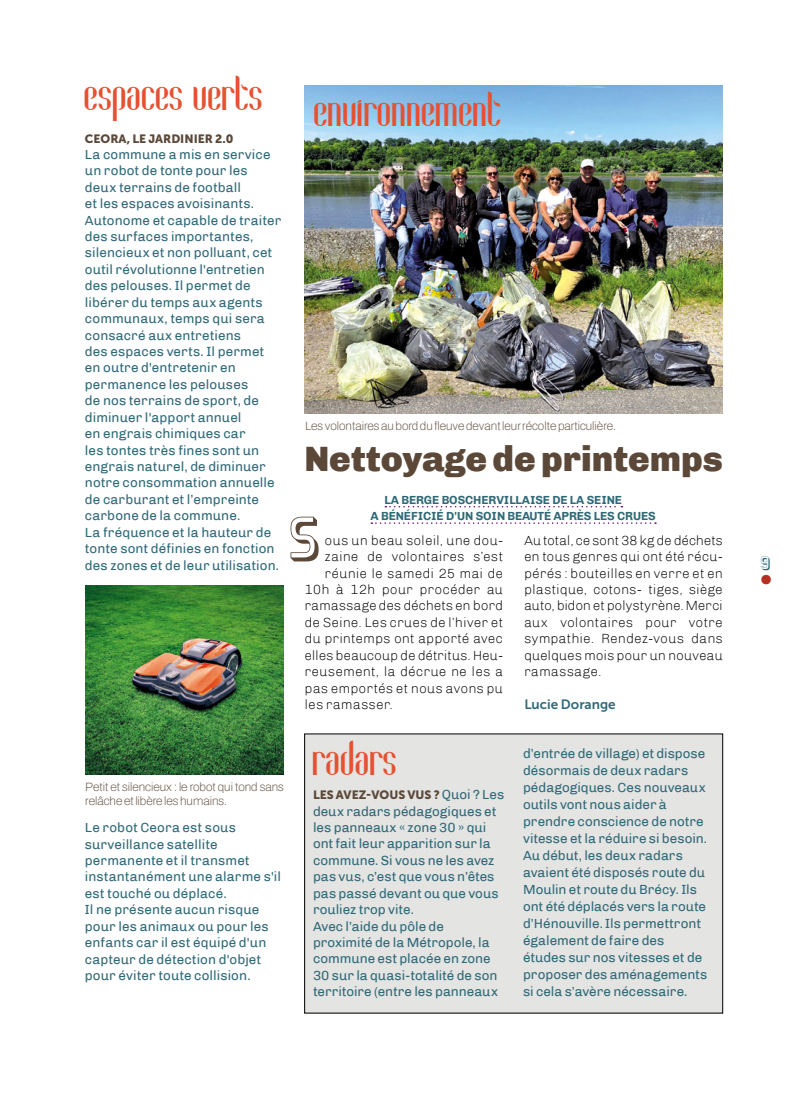
<style>
.page{position:relative;width:808px;height:1106px;background:#fff}
.page>*{position:absolute;margin:0;border:0;box-sizing:border-box;transform-origin:0 0}
.t1{font:67.5px "Forgotten Futurist Shadow";color:#5b4838}
.t2{font:700 39px "Coco";color:#e65131}
.t3{font:900 36px "Chivo";color:#5b4838}
.t4{font:800 30px "Gill Sans MT Pro";color:#b43124}
.t5{font:21px "Forgotten Futurist Shadow";color:#2f6978}
.t6{font:13.5px/16.4px "Chivo";letter-spacing:.005em;color:#2f6978}
.t7{font:300 13.5px/16.4px "Chivo";letter-spacing:.01em;color:#000;text-align:justify}
.t8{font:13.5px "Museo Sans 700";color:#2f6978}
.t9{font:100 12px/13.5px "Archivo";color:#5b4838}
.t10{font:700 12px/16.4px "Chivo";letter-spacing:-.01em;color:#2f6978}
.t11{font:12px "Museo Sans 900";color:#5b4838}
.s1{font-family:"Chivo";font-size:13.5px;color:#2f6978}
</style>
<div class="page">
<img style="left:305px;top:85px;width:418px;height:328px">
<svg style="left:385px;top:506px;width:237px;height:1px"></svg>
<svg style="left:371px;top:522px;width:285px;height:2px"></svg>
<img style="left:85px;top:585px;width:199px;height:189px">
<div style="left:305px;top:734px;width:418px;height:279px;background:#e4e4e2"></div>
<div style="left:304px;top:733px;width:419px;height:280px;border:1px solid #000"></div>
<h2 class="t2" style="left:85px;top:67px;width:180px">espaces verts</h2>
<p class="t11" style="left:85px;top:131px;width:150px">CEORA, LE JARDINIER 2.0</p>
<p class="t6" style="left:85px;top:146px;width:198px">La commune a mis en service un robot de tonte pour les deux terrains de football<br>et les espaces avoisinants.<br>Autonome et capable de traiter des surfaces importantes, silencieux et non polluant, cet outil révolutionne l'entretien des pelouses. Il permet de libérer du temps aux agents communaux, temps qui sera consacré aux entretiens<br>des espaces verts. Il permet en outre d'entretenir en permanence les pelouses<br>de nos terrains de sport, de diminuer l'apport annuel<br>en engrais chimiques car<br>les tontes très fines sont un engrais naturel, de diminuer notre consommation annuelle de carburant et l’empreinte carbone de la commune.<br>La fréquence et la hauteur de tonte sont définies en fonction des zones et de leur utilisation.</p>
<h2 class="t2" style="left:315px;top:83px;width:189px">environnement</h2>
<p class="t9" style="left:305px;top:419px;width:312px">Les volontaires au bord du fleuve devant leur récolte particulière.</p>
<h3 class="t3" style="left:304px;top:437px;width:420px">Nettoyage de printemps</h3>
<p class="t10" style="left:371px;top:491px;width:287px;text-indent:14px">LA BERGE BOSCHERVILLAISE DE LA SEINE<br>A BÉNÉFICIÉ D'UN SOIN BEAUTÉ APRÈS LES CRUES</p>
<h1 class="t1" style="left:288px;top:508px;width:34px">S</h1>
<p class="t7" style="left:325px;top:532px;width:180px">ous un beau soleil, une dou-</p>
<p class="t7" style="left:325px;top:548px;width:180px">zaine de volontaires s’est</p>
<p class="t7" style="left:325px;top:565px;width:180px">réunie le samedi 25 mai de</p>
<p class="t7" style="left:305px;top:581px;width:200px">10h à 12h pour procéder au</p>
<p class="t7" style="left:305px;top:597px;width:200px">ramassage des déchets en bord</p>
<p class="t7" style="left:305px;top:614px;width:200px">de Seine. Les crues de l’hiver et</p>
<p class="t7" style="left:305px;top:630px;width:200px">du printemps ont apporté avec</p>
<p class="t7" style="left:305px;top:647px;width:200px">elles beaucoup de détritus. Heu-</p>
<p class="t7" style="left:305px;top:663px;width:200px">reusement, la décrue ne les a</p>
<p class="t7" style="left:305px;top:680px;width:200px">pas emportés et nous avons pu</p>
<p class="t7" style="left:305px;top:696px;width:90px">les ramasser.</p>
<p class="t7" style="left:524px;top:532px;width:200px">Au total, ce sont 38 kg de déchets en tous genres qui ont été récu&shy;pérés : bouteilles en verre et en plastique, cotons- tiges, siège auto, bidon et polystyrène. Merci aux volontaires pour votre sympathie. Rendez-vous dans quelques mois pour un nouveau ramassage.</p>
<p class="t8" style="left:524px;top:696px;width:93px">Lucie Dorange</p>
<h2 class="t2" style="left:313px;top:731px;width:86px">radars</h2>
<p class="t9" style="left:85px;top:780px;width:200px">Petit et silencieux : le robot qui tond sans relâche et libère les humains.</p>
<p class="t11" style="left:313px;top:788px;width:193px">LES AVEZ-VOUS VUS ? <span class="s1">Quoi ? Les</span></p>
<p class="t6" style="left:313px;top:803px;width:187px">deux radars pédagogiques et les panneaux « zone 30 » qui ont fait leur apparition sur la commune. Si vous ne les avez pas vus, c’est que vous n’êtes pas passé devant ou que vous rouliez trop vite.<br>Avec l’aide du pôle de proximité de la Métropole, la commune est placée en zone<br>30 sur la quasi-totalité de son territoire (entre les panneaux</p>
<p class="t6" style="left:85px;top:819px;width:198px">Le robot Ceora est sous surveillance satellite permanente et il transmet instantanément une alarme s'il est touché ou déplacé.<br>Il ne présente aucun risque pour les animaux ou pour les enfants car il est équipé d'un capteur de détection d'objet pour éviter toute collision.</p>
<p class="t6" style="left:523px;top:745px;width:186px;line-height:17px">d’entrée de village) et dispose désormais de deux radars pédagogiques. Ces nouveaux outils vont nous aider à prendre conscience de notre vitesse et la réduire si besoin.<br>Au début, les deux radars avaient été disposés route du<br>Moulin et route du Brécy. Ils ont été déplacés vers la route d’Hénouville. Ils permettront également de faire des études sur nos vitesses et de proposer des aménagements si cela s’avère nécessaire.</p>
<h3 class="t5" style="left:760px;top:554px;width:11px">9</h3>
<h3 class="t4" style="left:760px;top:556px;width:14px">.</h3>
</div>
